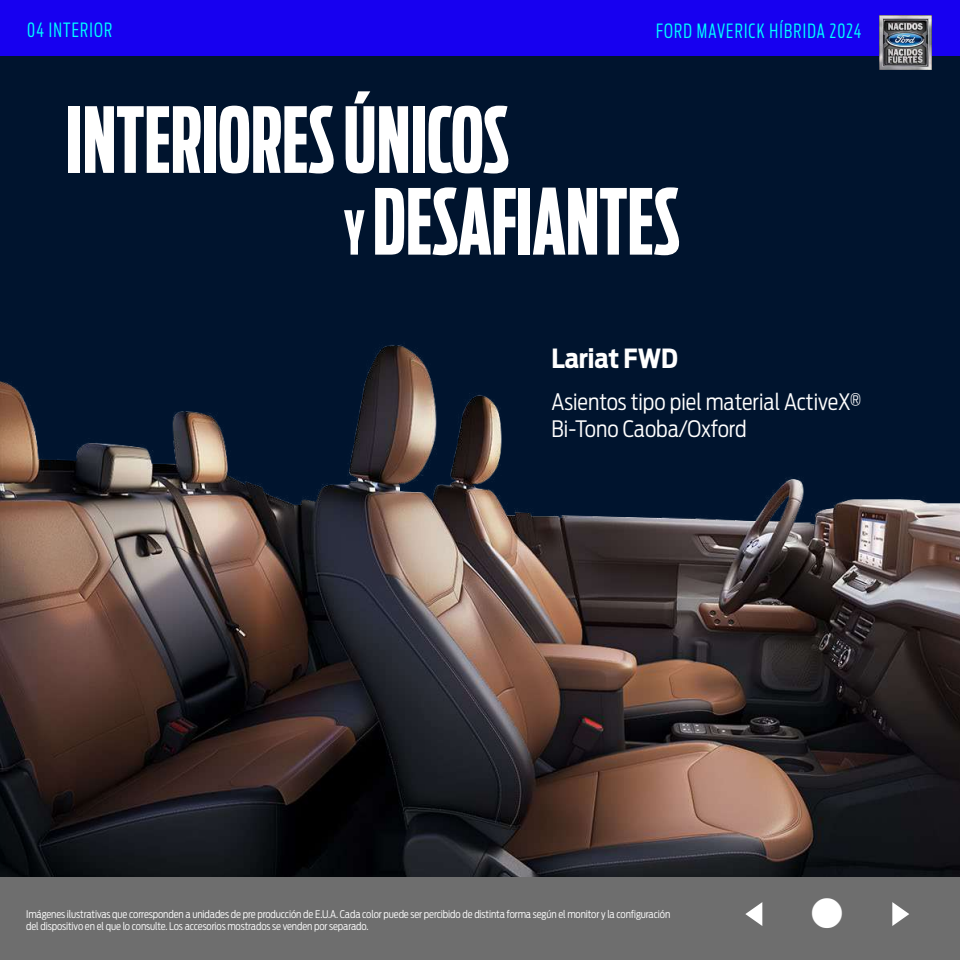
<style>
.page{position:relative;width:960px;height:960px;background:#fff}
.page>*{position:absolute;margin:0;border:0;box-sizing:border-box;transform-origin:0 0}
.t1{font:700 90px/81.8px "Ford Antenna Comp";color:#fff}
.t2{font:38.25px "Webdings";color:#fff;scale:1.42 1}
.t3{font:700 26.25px "Ford Antenna Cond";letter-spacing:-.005em;color:#fff}
.t4{font:300 22.5px/27px "Ford Antenna Cond";color:#fff}
.t5{font:300 19.5px "Ford Antenna Extra Cond";letter-spacing:.06em;color:#0ff}
.t6{font:300 10.5px/12.6px "Ford Antenna Cond";letter-spacing:-.01em;color:#fff}
.s1{font-size:60px}
</style>
<div class="page">
<img style="left:0;top:56px;width:960px;height:822px">
<div style="left:0;top:878px;width:960px;height:82px;background:#6e6e6e"></div>
<div style="left:0;top:0;width:960px;height:56px;background:#1700f0"></div>
<img style="left:880px;top:15px;width:52px;height:55px">
<h3 class="t5" style="left:27px;top:14px;width:86px">04 INTERIOR</h3>
<h3 class="t5" style="left:656px;top:15px;width:207px">FORD MAVERICK HÍBRIDA 2024</h3>
<h1 class="t1" style="left:344px;top:89px;width:338px;text-indent:-278px">INTERIORES ÚNICOS<br><span class="s1">Y</span> DESAFIANTES</h1>
<h3 class="t3" style="left:551px;top:334px;width:128px">Lariat FWD</h3>
<h3 class="t4" style="left:551px;top:385px;width:311px">Asientos tipo piel material ActiveX®<br>Bi-Tono Caoba/Oxford</h3>
<p class="t6" style="left:26px;top:906px;width:646px">Imágenes ilustrativas que corresponden a unidades de pre producción de E.U.A. Cada color puede ser percibido de distinta forma según el monitor y la configuración del dispositivo en el que lo consulte. Los accesorios mostrados se venden por separado.</p>
<h2 class="t2" style="left:732px;top:895px;width:138px">✓■ ✔</h2>
</div>
